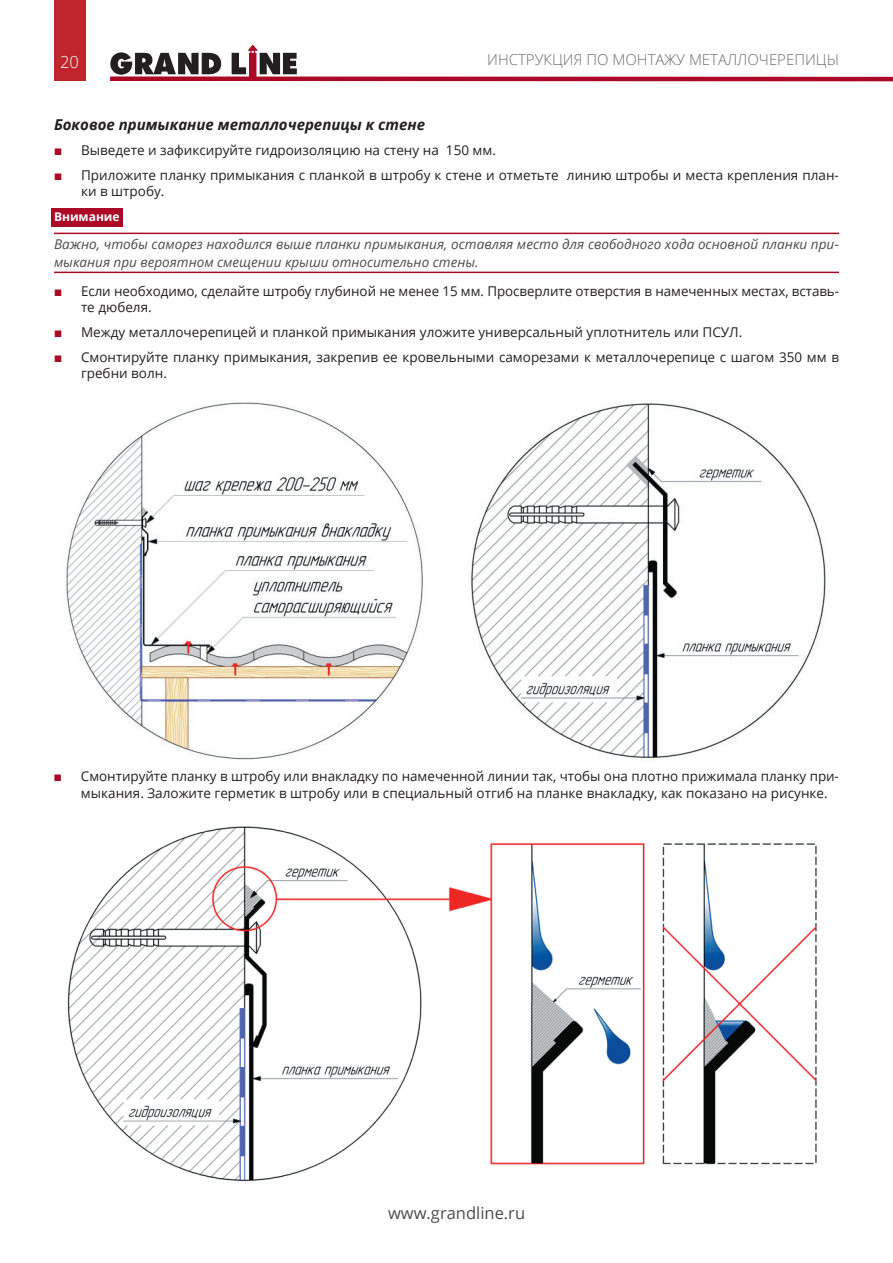
<style>
.page{position:relative;width:893px;height:1263px;background:#fff}
.page>*{position:absolute;margin:0;border:0;box-sizing:border-box;transform-origin:0 0}
.t1{font:16.5px "Open Sans";color:#4b4c4d}
.t2{font:300 16.5px "Open Sans";color:#fff}
.t3{font:italic 700 15px "Open Sans";color:#231f20}
.t4{font:300 15px "Open Sans";color:#6c6d70}
.t5{font:13.5px/24.8px "Open Sans";color:#231f20}
.t6{font:italic 13.5px/18px "Open Sans";color:#4b4c4d}
.t7{font:700 12px "Open Sans";color:#fff}
</style>
<div class="page">
<div style="left:54px;top:0;width:31px;height:80px;background:#be262c"></div>
<svg style="left:110px;top:45px;width:783px;height:37px"></svg>
<div style="left:51px;top:208px;width:72px;height:18px;background:#ac0926"></div>
<hr style="left:54px;top:233px;width:785px;height:1px;background:#ac0926">
<hr style="left:54px;top:272px;width:785px;height:1px;background:#ac0926">
<img style="left:66px;top:402px;width:357px;height:358px">
<img style="left:471px;top:403px;width:355px;height:355px">
<img style="left:67px;top:826px;width:750px;height:356px">
<p class="t2" style="left:60px;top:51px;width:20px">20</p>
<p class="t4" style="left:487px;top:49px;width:353px">ИНСТРУКЦИЯ ПО МОНТАЖУ МЕТАЛЛОЧЕРЕПИЦЫ</p>
<p class="t3" style="left:54px;top:114px;width:373px">Боковое примыкание металлочерепицы к стене</p>
<p class="t5" style="left:81px;top:137px;width:759px">Выведете и зафиксируйте гидроизоляцию на стену на 150 мм.<br>Приложите планку примыкания с планкой в штробу к стене и отметьте линию штробы и места крепления план-</p>
<p class="t5" style="left:81px;top:178px;width:85px">ки в штробу.</p>
<p class="t7" style="left:54px;top:208px;width:67px">Внимание</p>
<p class="t6" style="left:54px;top:235px;width:786px">Важно, чтобы саморез находился выше планки примыкания, оставляя место для свободного хода основной планки при&shy;мыкания при вероятном смещении крыши относительно стены.</p>
<p class="t5" style="left:81px;top:283px;width:759px;line-height:16.2px">Если необходимо, сделайте штробу глубиной не менее 15 мм. Просверлите отверстия в намеченных местах, вставь&shy;те дюбеля.</p>
<p class="t5" style="left:81px;top:319px;width:759px">Между металлочерепицей и планкой примыкания уложите универсальный уплотнитель или ПСУЛ.<br>Смонтируйте планку примыкания, закрепив ее кровельными саморезами к металлочерепице с шагом 350 мм в</p>
<p class="t5" style="left:81px;top:360px;width:87px">гребни волн.</p>
<p class="t5" style="left:81px;top:768px;width:759px;line-height:16.2px">Смонтируйте планку в штробу или внакладку по намеченной линии так, чтобы она плотно прижимала планку при&shy;мыкания. Заложите герметик в штробу или в специальный отгиб на планке внакладку, как показано на рисунке.</p>
<p class="t1" style="left:388px;top:1201px;width:139px">www.grandline.ru</p>
</div>
